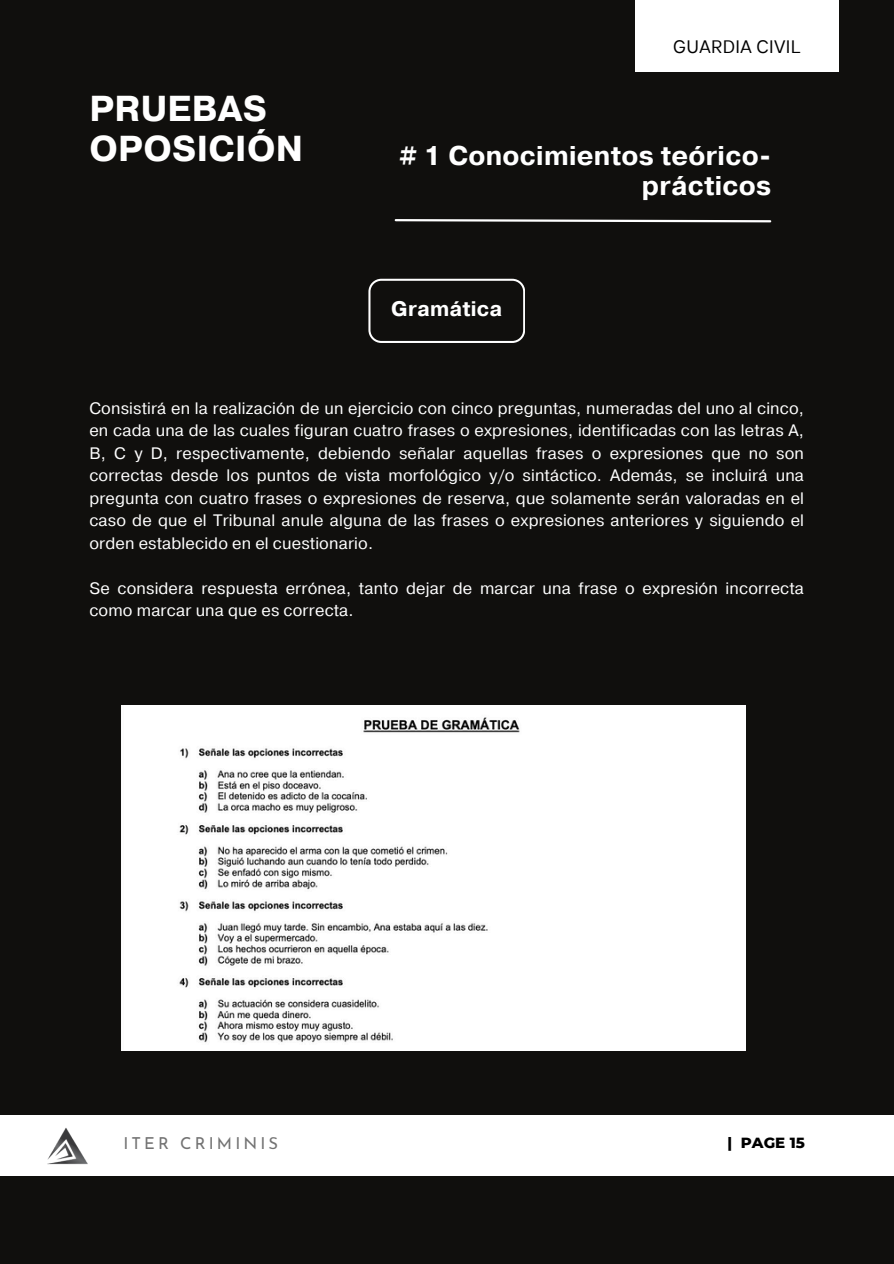
<style>
.page{position:relative;width:894px;height:1264px;background:#fff}
.page>*{position:absolute;margin:0;border:0;box-sizing:border-box;transform-origin:0 0}
.t1{font:700 35.85px/40.3px "Pragmatica";letter-spacing:.01em;color:#fff}
.t2{font:700 27px/30.3px "Pragmatica";letter-spacing:.01em;color:#fff;text-align:right}
.t3{font:700 21px "Pragmatica";letter-spacing:.01em;color:#fff}
.t4{font:18px "TT Interphases";letter-spacing:.02em;color:#000001}
.t5{font:16.5px/22.5px "Pragmatica";letter-spacing:.01em;color:#fff;text-align:justify}
.t6{font:16.5px "Josefin Sans";letter-spacing:.185em;color:#737373}
.t7{font:800 15px "Montserrat";color:#000}
</style>
<div class="page">
<div style="left:0;top:0;width:893px;height:1263px;background:#100f0d"></div>
<div style="left:634px;top:0;width:204px;height:72px;background:#fff"></div>
<div style="left:0;top:1115px;width:893px;height:60px;background:#fff"></div>
<svg style="left:394px;top:219px;width:378px;height:4px"></svg>
<svg style="left:368px;top:279px;width:157px;height:64px"></svg>
<img style="left:47px;top:1128px;width:41px;height:37px">
<img style="left:122px;top:706px;width:623px;height:344px">
<h5 class="t1" style="left:89px;top:90px;width:215px">PRUEBAS<br>OPOSICIÓN</h5>
<h1 class="t4" style="left:673px;top:35px;width:129px">GUARDIA CIVIL</h1>
<h5 class="t2" style="left:399px;top:142px;width:373px"># 1 Conocimientos teórico&shy;prácticos</h5>
<h4 class="t3" style="left:391px;top:295px;width:113px">Gramática</h4>
<p class="t5" style="left:89px;top:397px;width:716px">Consistirá en la realización de un ejercicio con cinco preguntas, numeradas del uno al cinco, en cada una de las cuales figuran cuatro frases o expresiones, identificadas con las letras A, B, C y D, respectivamente, debiendo señalar aquellas frases o expresiones que no son correctas desde los puntos de vista morfológico y/o sintáctico. Además, se incluirá una pregunta con cuatro frases o expresiones de reserva, que solamente serán valoradas en el caso de que el Tribunal anule alguna de las frases o expresiones anteriores y siguiendo el orden establecido en el cuestionario.</p>
<h3 class="t5" style="left:89px;top:577px;width:716px">Se considera respuesta errónea, tanto dejar de marcar una frase o expresión incorrecta como marcar una que es correcta.</h3>
<p class="t6" style="left:123px;top:1136px;width:156px">ITER CRIMINIS</p>
<p class="t7" style="left:727px;top:1133px;width:79px">| PAGE 15</p>
</div>
